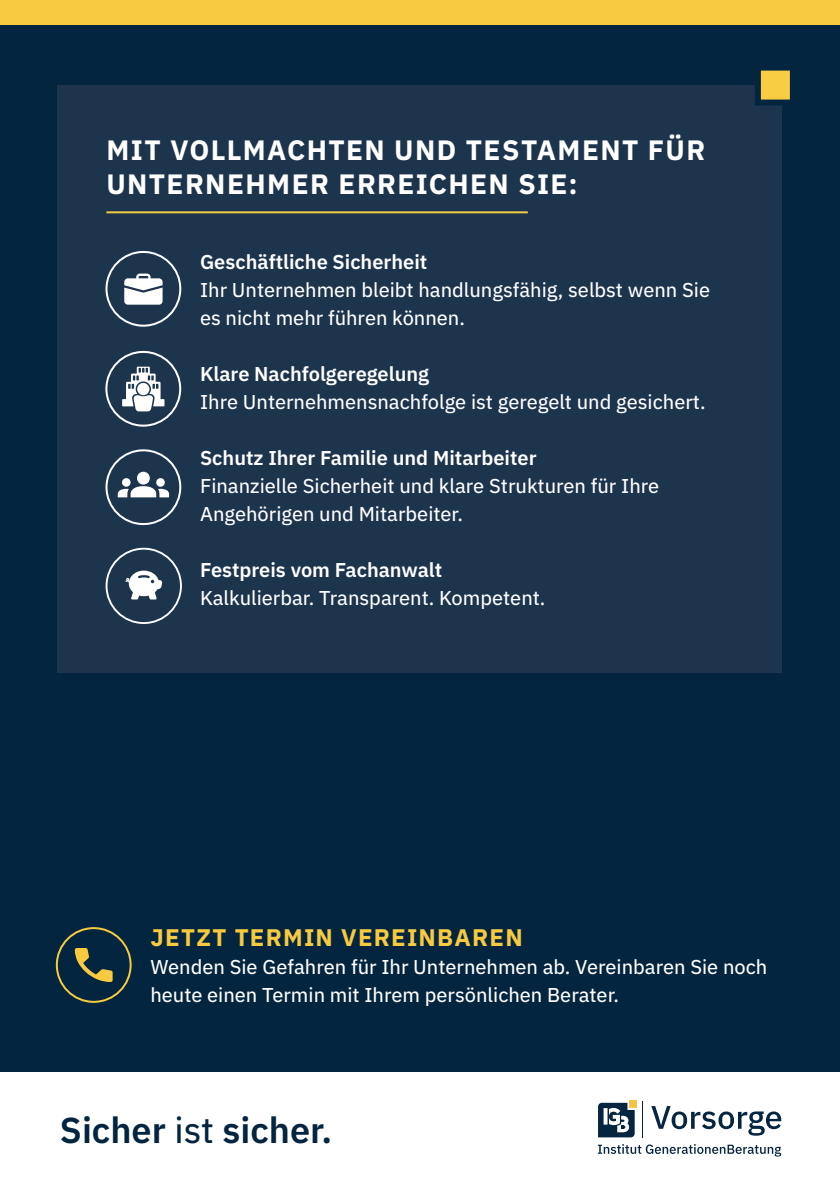
<style>
.page{position:relative;width:840px;height:1191px;background:#fff}
.page>*{position:absolute;margin:0;border:0;box-sizing:border-box;transform-origin:0 0}
.t1{font:600 36px "IBM Plex Sans";color:#04253f}
.t2{font:700 28px/34px "IBM Plex Sans";letter-spacing:.05em;color:#fff}
.t3{font:700 24px "IBM Plex Sans";letter-spacing:.05em;color:#f8ca40}
.t4{font:20px/28px "IBM Plex Sans Text";color:#fff}
.t5{font:600 20px "IBM Plex Sans";color:#fff}
.s1{font-family:"IBM Plex Sans Text";font-weight:400}
</style>
<div class="page">
<div style="left:0;top:0;width:839px;height:1071px;background:#04253f"></div>
<div style="left:57px;top:85px;width:723px;height:588px;background:#1d344d"></div>
<div style="left:0;top:0;width:839px;height:24px;background:#f8ca40"></div>
<svg style="left:598px;top:1102px;width:36px;height:35px"></svg>
<hr style="left:642px;top:1100px;width:1px;height:37px;background:#052540">
<div style="left:629px;top:1100px;width:7px;height:8px;background:#f7c346"></div>
<svg style="left:651px;top:1106px;width:129px;height:29px"></svg>
<svg style="left:598px;top:1144px;width:182px;height:12px"></svg>
<hr style="left:106px;top:211px;width:421px;height:2px;background:#f8ca40">
<div style="left:56px;top:927px;width:75px;height:75px;border:2px solid #f8ca40;border-radius:50%"></div>
<svg style="left:75px;top:948px;width:38px;height:34px"></svg>
<div style="left:105px;top:351px;width:76px;height:75px;border:2px solid #fff;border-radius:50%"></div>
<svg style="left:122px;top:367px;width:42px;height:44px"></svg>
<div style="left:137px;top:383px;width:12px;height:12px;background:#fff;border-radius:50%"></div>
<div style="left:105px;top:251px;width:76px;height:76px;border:2px solid #fff;border-radius:50%"></div>
<svg style="left:124px;top:273px;width:38px;height:32px"></svg>
<div style="left:105px;top:449px;width:76px;height:76px;border:2px solid #fff;border-radius:50%"></div>
<svg style="left:118px;top:472px;width:51px;height:25px"></svg>
<div style="left:754px;top:65px;width:41px;height:41px;background:#f9cd43;border:6px solid #04253f"></div>
<div style="left:105px;top:548px;width:77px;height:76px;border:2px solid #fff;border-radius:50%"></div>
<svg style="left:125px;top:570px;width:37px;height:29px"></svg>
<h2 class="t2" style="left:106px;top:131px;width:600px">MIT VOLLMACHTEN UND TESTAMENT FÜR<br>UNTERNEHMER ERREICHEN SIE:</h2>
<p class="t5" style="left:200px;top:246px;width:229px">Geschäftliche Sicherheit</p>
<p class="t4" style="left:200px;top:274px;width:511px">Ihr Unternehmen bleibt handlungsfähig, selbst wenn Sie es nicht mehr führen können.</p>
<p class="t5" style="left:200px;top:358px;width:230px">Klare Nachfolgeregelung</p>
<p class="t4" style="left:200px;top:386px;width:507px">Ihre Unternehmensnachfolge ist geregelt und gesichert.</p>
<p class="t5" style="left:200px;top:442px;width:338px">Schutz Ihrer Familie und Mitarbeiter</p>
<p class="t4" style="left:200px;top:470px;width:460px">Finanzielle Sicherheit und klare Strukturen für Ihre<br>Angehörigen und Mitarbeiter.</p>
<p class="t5" style="left:200px;top:554px;width:243px">Festpreis vom Fachanwalt</p>
<p class="t4" style="left:200px;top:582px;width:347px">Kalkulierbar. Transparent. Kompetent.</p>
<p class="t3" style="left:150px;top:918px;width:373px">JETZT TERMIN VEREINBAREN</p>
<p class="t4" style="left:150px;top:951px;width:618px">Wenden Sie Gefahren für Ihr Unternehmen ab. Vereinbaren Sie noch heute einen Termin mit Ihrem persönlichen Berater.</p>
<h1 class="t1" style="left:60px;top:1101px;width:273px">Sicher <span class="s1">ist</span> sicher.</h1>
</div>
